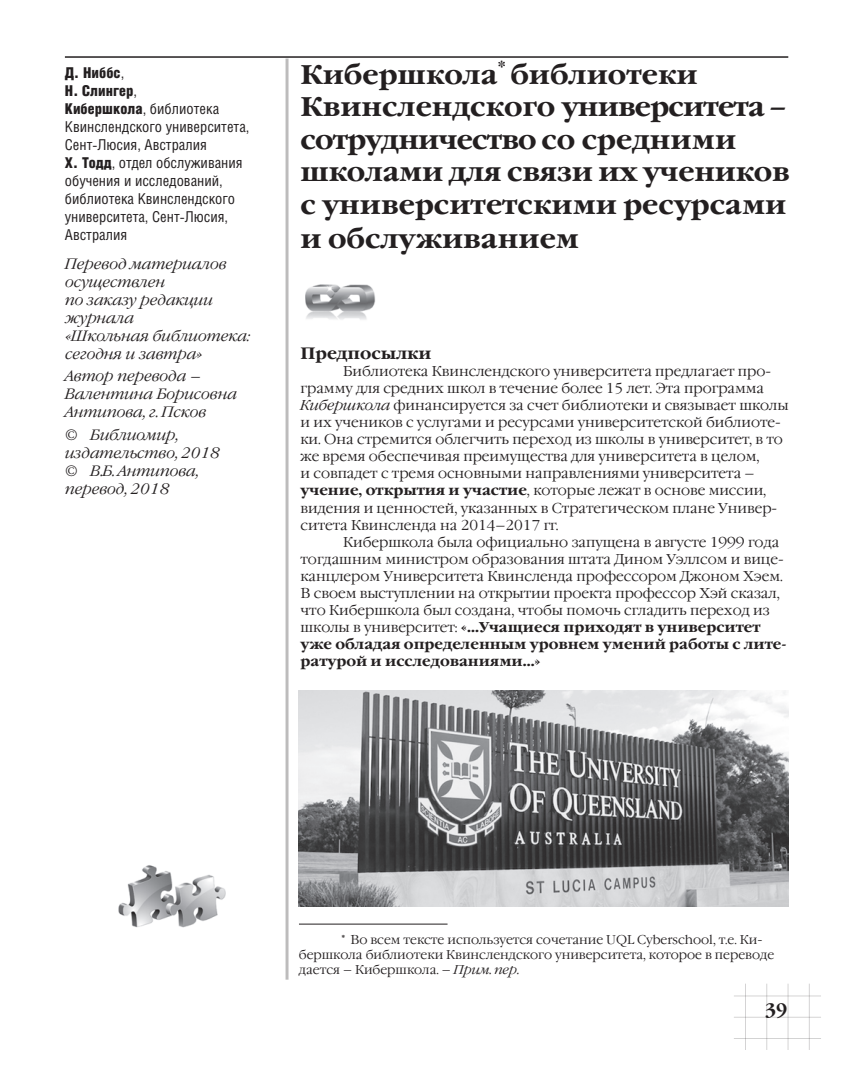
<style>
.page{position:relative;width:852px;height:1065px;background:#fff}
.page>*{position:absolute;margin:0;border:0;box-sizing:border-box;transform-origin:0 0}
.t1{font:700 27px/32.7px "Garamond C";color:#231f20}
.t2{font:700 18px "Garamond C";color:#231f20}
.t3{font:700 16.5px "Garamond C";letter-spacing:-.005em;color:#231f20}
.t4{font:italic 300 15px/18px "Garamond C";color:#231f20}
.t5{font:15px/18px "Helios Cond C";color:#231f20}
.t6{font:900 15px/18px "Helios Cond";color:#231f20}
.t7{font:300 14.25px/17.1px "Garamond C";color:#231f20}
.t8{font:300 12.75px/15.3px "Garamond C";color:#231f20}
.s1{font-family:"Helios Cond C";font-weight:400}
.s2{font-family:"Helios Cond";font-weight:900}
.s3{font-style:italic}
.s4{font-weight:700}
</style>
<div class="page">
<hr style="left:733px;top:995px;width:88px;height:1px;background:#231f20">
<hr style="left:745px;top:983px;width:1px;height:67px;background:#231f20">
<hr style="left:766px;top:983px;width:1px;height:67px;background:#231f20">
<hr style="left:787px;top:983px;width:1px;height:67px;background:#231f20">
<hr style="left:809px;top:983px;width:1px;height:67px;background:#231f20">
<hr style="left:733px;top:1017px;width:88px;height:1px;background:#231f20">
<hr style="left:733px;top:1038px;width:88px;height:1px;background:#231f20">
<hr style="left:285px;top:59px;width:3px;height:921px;background:#231f20">
<img style="left:305px;top:284px;width:71px;height:36px">
<img style="left:118px;top:865px;width:108px;height:63px">
<hr style="left:65px;top:56px;width:723px;height:2px;background:#231f20">
<hr style="left:299px;top:924px;width:148px;height:1px;background:#231f20">
<img style="left:299px;top:690px;width:489px;height:216px">
<p class="t6" style="left:65px;top:63px;width:74px">Д. Ниббс<span class="s1">,<br></span>Н. Слингер<span class="s1">,</span></p>
<p class="t5" style="left:65px;top:99px;width:186px"><span class="s2">Кибершкола</span>, библиотека<br>Квинслендского университета,<br>Сент-Люсия, Австралия<br><span class="s2">Х. Тодд</span>, отдел обслуживания обучения и исследований, библиотека Квинслендского университета, Сент-Люсия,<br>Австралия</p>
<p class="t4" style="left:65px;top:255px;width:188px">Перевод материалов осуществлен<br>по заказу редакции журнала<br>«Школьная библиотека: сегодня и завтра»</p>
<p class="t4" style="left:65px;top:368px;width:173px">Автор перевода –<br>Валентина Борисовна<br>Антипова, г. Псков</p>
<p class="t4" style="left:65px;top:426px;width:157px">© Библиомир, издательство, 2018 © В.Б. Антипова, перевод, 2018</p>
<h1 class="t1" style="left:300px;top:59px;width:491px">Кибершкола<sup>*</sup> библиотеки<br>Квинслендского университета – сотрудничество со средними школами для связи их учеников с университетскими ресурсами и обслуживанием</h1>
<p class="t3" style="left:300px;top:343px;width:132px">Предпосылки</p>
<p class="t7" style="left:300px;top:363px;width:489px;text-indent:43px">Библиотека Квинслендского университета предлагает про&shy;грамму для средних школ в течение более 15 лет. Эта программа <span class="s3">Кибершкола</span> финансируется за счет библиотеки и связывает школы и их учеников с услугами и ресурсами университетской библиоте&shy;ки. Она стремится облегчить переход из школы в университет, в то же время обеспечивая преимущества для университета в целом,<br>и совпадет с тремя основными направлениями университета – <span class="s4">учение, открытия и участие</span>, которые лежат в основе миссии, видения и ценностей, указанных в Стратегическом плане Универ&shy;ситета Квинсленда на 2014–2017 гг.</p>
<p class="t7" style="left:300px;top:534px;width:487px;text-indent:43px">Кибершкола была официально запущена в августе 1999 года тогдашним министром образования штата Дином Уэллсом и вице&shy;канцлером Университета Квинсленда профессором Джоном Хэем.<br>В своем выступлении на открытии проекта профессор Хэй сказал, что Кибершкола был создана, чтобы помочь сгладить переход из школы в университет: <span class="s4">«…Учащиеся приходят в университет уже обладая определенным уровнем умений работы с лите&shy;ратурой и исследованиями...»</span></p>
<p class="t8" style="left:299px;top:932px;width:476px;text-indent:43px">* Во всем тексте используется сочетание UQL Cyberschool, т.е. Ки&shy;бершкола библиотеки Квинслендского университета, которое в переводе дается – Кибершкола. – <span class="s3">Прим. пер.</span></p>
<p class="t2" style="left:764px;top:999px;width:24px">39</p>
</div>
